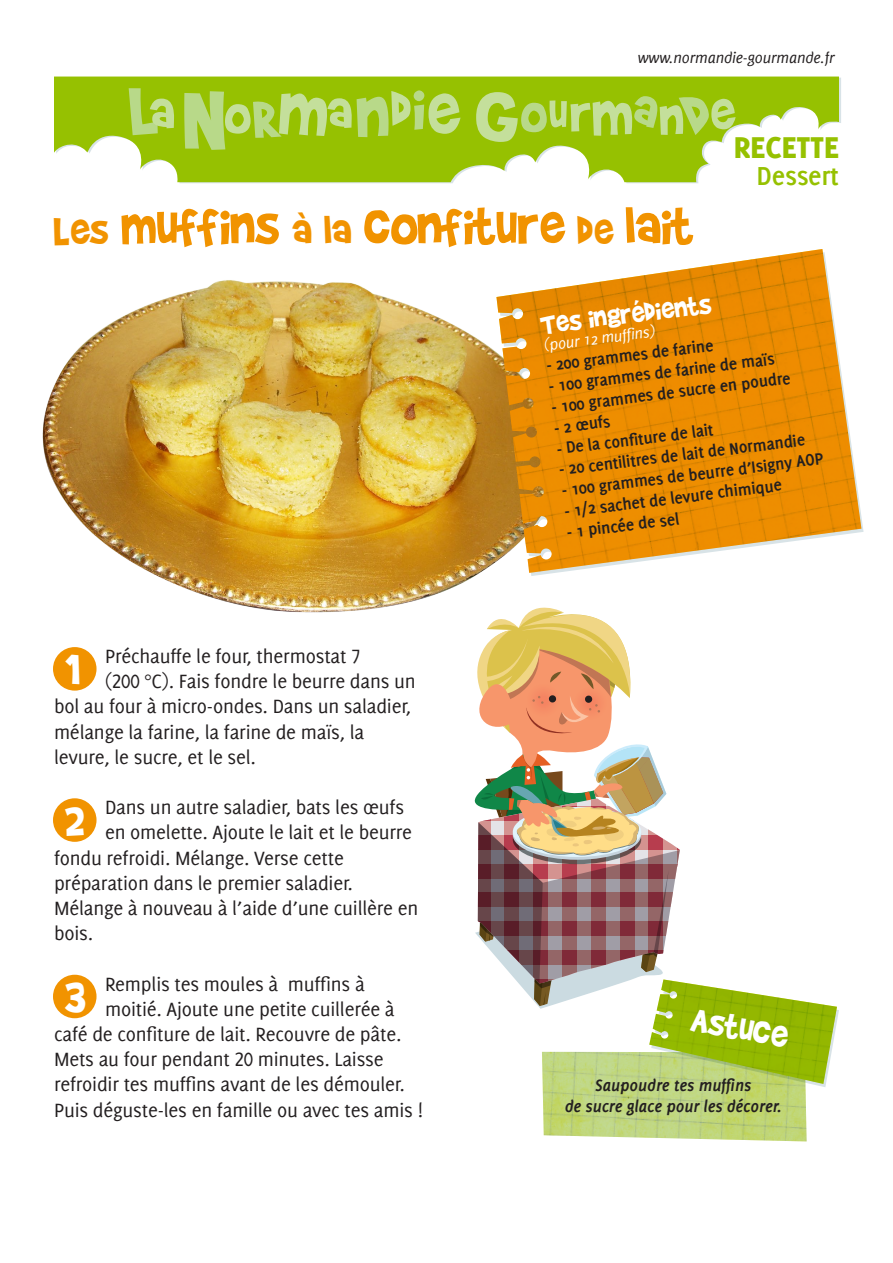
<style>
.page{position:relative;width:893px;height:1263px;background:#fff}
.page>*{position:absolute;margin:0;border:0;box-sizing:border-box;transform-origin:0 0}
.Titre_recette{font:58.5px "Brady Bunch Remastered";color:#f19300}
.t1{font:48.6px "Brady Bunch Remastered";color:#fff}
.t2{font:39px "Brady Bunch Remastered";color:#fff}
.t3{font:800 33px "Delicious";color:#96c101}
.TES_INGREDIENTS{font:30px "Brady Bunch Remastered";color:#fff}
.t4{font:700 28.5px "Delicious";letter-spacing:-.01em;color:#96c101}
.texte_courant_recett{font:21px "Delicious";letter-spacing:-.01em;color:#231f20}
.liste_ingrédients{font:700 18px "Delicious";color:#231f20}
.astuce{font:italic 700 18px/21px "Delicious";letter-spacing:-.01em;color:#231f20;text-align:center}
.t5{font:italic 16.5px "Delicious";letter-spacing:-.01em;color:#231f20}
.pour_6_personnes{font:italic 16.5px "Delicious";color:#fff}
.s1{font-size:45px}
.s2{font-family:"Delicious Small Caps"}
</style>
<div class="page">
<img style="left:42px;top:280px;width:454px;height:333px">
<img style="left:496px;top:249px;width:365px;height:323px">
<div style="left:53px;top:647px;width:44px;height:44px;background:#f19300;border-radius:50%"></div>
<div style="left:53px;top:798px;width:44px;height:44px;background:#f19300;border-radius:50%"></div>
<div style="left:53px;top:975px;width:44px;height:43px;background:#f19300;border-radius:50%"></div>
<svg style="left:459px;top:572px;width:380px;height:569px"></svg>
<img style="left:649px;top:979px;width:188px;height:105px">
<svg style="left:54px;top:77px;width:785px;height:105px;fill:#96c101"></svg>
<svg style="left:129px;top:88px;width:45px;height:47px;background:#aacf4d"></svg>
<svg style="left:476px;top:92px;width:260px;height:50px;background:#a8cd40"></svg>
<svg style="left:184px;top:90px;width:277px;height:60px;background:#a7cc3f"></svg>
<p class="t5" style="left:638px;top:49px;width:198px">www.normandie-gourmande.fr</p>
<p class="Titre_recette" style="left:54px;top:196px;width:642px"><span class="s1">Les</span> muffins <span class="s1">à la</span> confiture <span class="s1">de</span> lait</p>
<p class="t3" style="left:734px;top:128px;width:107px">RECETTE</p>
<p class="t4" style="left:756px;top:159px;width:84px">Dessert</p>
<p class="texte_courant_recett" style="left:105px;top:644px;width:257px">Préchauffe le four, thermostat <span class="s2">7</span></p>
<p class="texte_courant_recett" style="left:105px;top:669px;width:312px">(<span class="s2">200</span> °C). Fais fondre le beurre dans un</p>
<p class="texte_courant_recett" style="left:54px;top:695px;width:359px">bol au four à micro-ondes. Dans un saladier,</p>
<p class="texte_courant_recett" style="left:54px;top:720px;width:312px">mélange la farine, la farine de maïs, la</p>
<p class="texte_courant_recett" style="left:54px;top:745px;width:204px">levure, le sucre, et le sel.</p>
<p class="texte_courant_recett" style="left:105px;top:795px;width:301px">Dans un autre saladier, bats les œufs</p>
<p class="texte_courant_recett" style="left:105px;top:821px;width:309px">en omelette. Ajoute le lait et le beurre</p>
<p class="texte_courant_recett" style="left:54px;top:846px;width:291px">fondu refroidi. Mélange. Verse cette</p>
<p class="texte_courant_recett" style="left:54px;top:871px;width:300px">préparation dans le premier saladier.</p>
<p class="texte_courant_recett" style="left:54px;top:896px;width:366px">Mélange à nouveau à l’aide d’une cuillère en</p>
<p class="texte_courant_recett" style="left:54px;top:921px;width:41px">bois.</p>
<p class="texte_courant_recett" style="left:105px;top:972px;width:261px">Remplis tes moules à muffins à</p>
<p class="texte_courant_recett" style="left:105px;top:997px;width:291px">moitié. Ajoute une petite cuillerée à</p>
<p class="texte_courant_recett" style="left:54px;top:1022px;width:349px">café de confiture de lait. Recouvre de pâte.</p>
<p class="texte_courant_recett" style="left:54px;top:1047px;width:331px">Mets au four pendant <span class="s2">20</span> minutes. Laisse</p>
<p class="texte_courant_recett" style="left:54px;top:1073px;width:352px">refroidir tes muffins avant de les démouler.</p>
<p class="texte_courant_recett" style="left:54px;top:1098px;width:371px">Puis déguste-les en famille ou avec tes amis !</p>
<p class="t1" style="left:66px;top:645px;width:16px">1</p>
<p class="t1" style="left:65px;top:796px;width:21px">2</p>
<p class="t1" style="left:65px;top:972px;width:22px">3</p>
<p class="TES_INGREDIENTS" style="left:539px;top:309px;width:173px;rotate:-7deg">Tes ingrédients</p>
<p class="pour_6_personnes" style="left:543px;top:336px;width:114px;rotate:-7deg">(pour 12 muffi ns)</p>
<p class="liste_ingrédients" style="left:545px;top:355px;width:170px;rotate:-7deg">- 200 grammes de farine</p>
<p class="liste_ingrédients" style="left:548px;top:376px;width:229px;rotate:-7deg">- 100 grammes de farine de maïs</p>
<p class="liste_ingrédients" style="left:550px;top:397px;width:242px;rotate:-7deg">- 100 grammes de sucre en poudre</p>
<p class="liste_ingrédients" style="left:553px;top:418px;width:58px;rotate:-7deg">- 2 œufs</p>
<p class="liste_ingrédients" style="left:555px;top:438px;width:159px;rotate:-7deg">- De la confi ture de lait</p>
<p class="liste_ingrédients" style="left:558px;top:459px;width:249px;rotate:-7deg">- 20 centilitres de lait de Normandie</p>
<p class="liste_ingrédients" style="left:560px;top:480px;width:265px;rotate:-7deg">- 100 grammes de beurre d’Isigny AOP</p>
<p class="liste_ingrédients" style="left:563px;top:501px;width:221px;rotate:-7deg">- 1/2 sachet de levure chimique</p>
<p class="liste_ingrédients" style="left:566px;top:522px;width:115px;rotate:-7deg">- 1 pincée de sel</p>
<p class="t2" style="left:696px;top:999px;width:99px;rotate:10deg">Astuce</p>
<p class="astuce" style="left:565px;top:1075px;width:218px">Saupoudre tes muffins<br>de sucre glace pour les décorer.</p>
</div>
